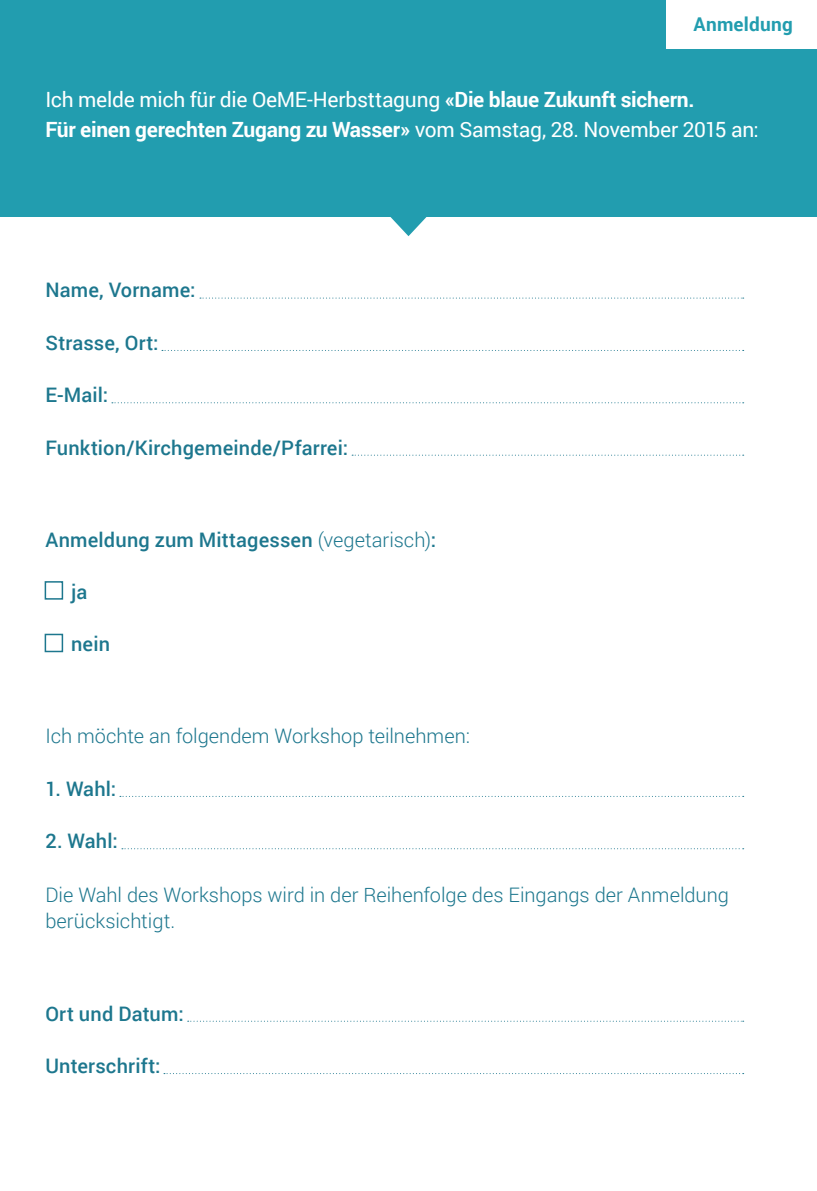
<style>
.page{position:relative;width:817px;height:1191px;background:#fff}
.page>*{position:absolute;margin:0;border:0;box-sizing:border-box;transform-origin:0 0}
.t1{font:21px/30px "Roboto";letter-spacing:-.015em;color:#fff}
.t2{font:500 20px "Roboto";letter-spacing:.01em;color:#1d778e}
.t3{font:300 20px/26px "Roboto";color:#1d778e}
.t4{font:700 19px "Roboto";letter-spacing:.015em;color:#229daf}
.s1{font-weight:700}
.s2{font-weight:300}
</style>
<div class="page">
<div style="left:0;top:0;width:816px;height:217px;background:#229daf"></div>
<svg style="left:390px;top:217px;width:37px;height:19px"></svg>
<div style="left:666px;top:0;width:150px;height:48px;background:#fff"></div>
<svg style="left:200px;top:297px;width:543px;height:1px"></svg>
<svg style="left:162px;top:350px;width:581px;height:1px"></svg>
<svg style="left:112px;top:402px;width:631px;height:1px"></svg>
<svg style="left:352px;top:455px;width:391px;height:1px"></svg>
<svg style="left:120px;top:796px;width:623px;height:1px"></svg>
<svg style="left:122px;top:848px;width:621px;height:1px"></svg>
<svg style="left:188px;top:1020px;width:555px;height:1px"></svg>
<svg style="left:164px;top:1073px;width:579px;height:1px"></svg>
<div style="left:45px;top:581px;width:18px;height:18px;border:2px solid #1d778e"></div>
<div style="left:45px;top:633px;width:18px;height:19px;border:2px solid #1d778e"></div>
<p class="t4" style="left:693px;top:11px;width:101px">Anmeldung</p>
<p class="t1" style="left:45px;top:84px;width:714px">Ich melde mich für die OeME-Herbsttagung <span class="s1">«Die blaue Zukunft sichern.<br>Für einen gerechten Zugang zu Wasser»</span> vom Samstag, 28. November 2015 an:</p>
<p class="t2" style="left:45px;top:276px;width:152px">Name, Vorname:</p>
<p class="t2" style="left:45px;top:328px;width:115px">Strasse, Ort:</p>
<p class="t2" style="left:45px;top:381px;width:64px">E-Mail:</p>
<p class="t2" style="left:45px;top:433px;width:304px">Funktion/Kirchgemeinde/Pfarrei:</p>
<p class="t2" style="left:45px;top:525px;width:392px">Anmeldung zum Mittagessen <span class="s2">(vegetarisch)</span>:</p>
<p class="t2" style="left:71px;top:578px;width:18px">ja</p>
<p class="t2" style="left:71px;top:630px;width:40px">nein</p>
<p class="t3" style="left:45px;top:722px;width:426px">Ich möchte an folgendem Workshop teilnehmen:</p>
<p class="t2" style="left:45px;top:774px;width:72px">1. Wahl:</p>
<p class="t2" style="left:45px;top:827px;width:74px">2. Wahl:</p>
<p class="t3" style="left:45px;top:881px;width:685px">Die Wahl des Workshops wird in der Reihenfolge des Eingangs der Anmeldung berücksichtigt.</p>
<p class="t2" style="left:45px;top:999px;width:140px">Ort und Datum:</p>
<p class="t2" style="left:45px;top:1051px;width:117px">Unterschrift:</p>
</div>
